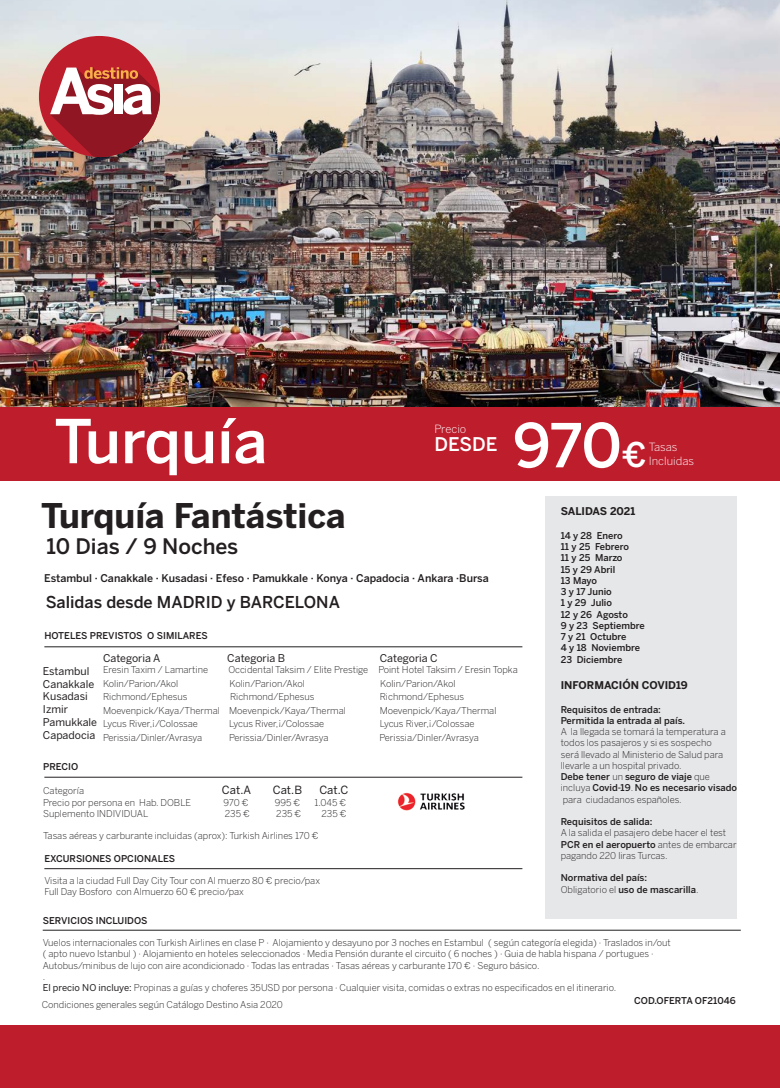
<style>
.page{position:relative;width:780px;height:1088px;background:#fff}
.page>*{position:absolute;margin:0;border:0;box-sizing:border-box;transform-origin:0 0}
.t1{font:500 60px "Benton Sans";letter-spacing:-.01em;color:#fff}
.t2{font:700 33.75px "Benton Sans";color:#231f20}
.t3{font:500 21.25px "Benton Sans";color:#231f20}
.t4{font:500 18.75px "Benton Sans";color:#fff}
.t5{font:500 16.25px "Benton Sans";color:#231f20}
.t6{font:300 11.25px "Benton Sans";color:#fff}
.t7{font:11.25px "Benton Sans";color:#231f20}
.t8{font:10.62px/12.8px "Benton Sans";color:#231f20}
.t9{font:500 10.62px "Benton Sans";color:#231f20}
.t10{font:700 10.62px "Benton Sans";color:#231f20}
.t11{font:300 9.38px/11.2px "Benton Sans";color:#231f20}
.t12{font:500 9.38px/11.2px "Benton Sans";color:#231f20}
.s1{font-size:33.75px}
.s2{font-weight:500}
.s3{font-weight:300}
.s4{font-weight:400}
</style>
<div class="page">
<img style="left:0;top:0;width:780px;height:408px">
<div style="left:0;top:1026px;width:780px;height:62px;background:#be1d2c"></div>
<svg style="left:39px;top:36px;width:121px;height:121px;background:#ba6166"></svg>
<div style="left:0;top:408px;width:780px;height:73px;background:#be1d2c"></div>
<hr style="left:43px;top:930px;width:697px;height:1px;background:#231f20">
<hr style="left:44px;top:777px;width:478px;height:1px;background:#231f20">
<hr style="left:44px;top:646px;width:478px;height:1px;background:#231f20">
<hr style="left:44px;top:868px;width:478px;height:1px;background:#231f20">
<img style="left:388px;top:776px;width:88px;height:35px">
<div style="left:545px;top:496px;width:191px;height:423px;background:#e6e7e9"></div>
<h1 class="t1" style="left:54px;top:406px;width:215px">Turquía</h1>
<h1 class="t1" style="left:512px;top:410px;width:135px">970<span class="s1">€</span></h1>
<p class="t6" style="left:434px;top:422px;width:33px">Precio</p>
<h3 class="t4" style="left:434px;top:433px;width:64px">DESDE</h3>
<p class="t6" style="left:648px;top:441px;width:30px">Tasas</p>
<p class="t6" style="left:648px;top:454px;width:47px">Incluidas</p>
<h2 class="t2" style="left:41px;top:496px;width:306px">Turquía Fantástica</h2>
<h3 class="t3" style="left:46px;top:533px;width:193px">10 Dias / 9 Noches</h3>
<p class="t9" style="left:44px;top:571px;width:446px">Estambul · Canakkale · Kusadasi · Efeso · Pamukkale · Konya · Capadocia · Ankara ·Bursa</p>
<h3 class="t5" style="left:46px;top:592px;width:296px">Salidas desde MADRID y BARCELONA</h3>
<p class="t12" style="left:44px;top:629px;width:165px">HOTELES PREVISTOS O SIMILARES</p>
<p class="t8" style="left:103px;top:651px;width:59px">Categoria A</p>
<p class="t8" style="left:227px;top:651px;width:59px">Categoria B</p>
<p class="t8" style="left:380px;top:651px;width:60px">Categoria C</p>
<p class="t11" style="left:103px;top:664px;width:107px">Eresin Taxim / Lamartine</p>
<p class="t11" style="left:228px;top:664px;width:291px">Occidental Taksim / Elite Prestige Point Hotel Taksim / Eresin Topka</p>
<p class="t11" style="left:103px;top:677px;width:77px">Kolin/Parion/Akol</p>
<p class="t11" style="left:229px;top:677px;width:77px">Kolin/Parion/Akol</p>
<p class="t11" style="left:380px;top:677px;width:77px">Kolin/Parion/Akol</p>
<p class="t11" style="left:103px;top:691px;width:86px">Richmond/Ephesus</p>
<p class="t11" style="left:230px;top:691px;width:86px">Richmond/Ephesus</p>
<p class="t11" style="left:380px;top:691px;width:86px">Richmond/Ephesus</p>
<p class="t11" style="left:103px;top:704px;width:244px">Moevenpick/Kaya/Thermal Moevenpick/Kaya/Thermal</p>
<p class="t11" style="left:379px;top:704px;width:118px">Moevenpick/Kaya/Thermal</p>
<p class="t11" style="left:103px;top:718px;width:96px">Lycus River,¡/Colossae</p>
<p class="t11" style="left:229px;top:718px;width:96px">Lycus River,¡/Colossae</p>
<p class="t11" style="left:379px;top:718px;width:96px">Lycus River,¡/Colossae</p>
<p class="t11" style="left:103px;top:731px;width:101px">Perissia/Dinler/Avrasya</p>
<p class="t11" style="left:229px;top:731px;width:101px">Perissia/Dinler/Avrasya</p>
<p class="t11" style="left:379px;top:731px;width:101px">Perissia/Dinler/Avrasya</p>
<p class="t8" style="left:43px;top:664px;width:56px">Estambul<br>Canakkale<br>Kusadasi<br>Izmir<br>Pamukkale<br>Capadocia</p>
<p class="t12" style="left:43px;top:760px;width:37px">PRECIO</p>
<p class="t11" style="left:43px;top:785px;width:42px">Categoría</p>
<p class="t7" style="left:222px;top:784px;width:31px">Cat.A</p>
<p class="t7" style="left:273px;top:784px;width:31px">Cat.B</p>
<p class="t7" style="left:319px;top:784px;width:30px">Cat.C</p>
<p class="t11" style="left:43px;top:796px;width:149px">Precio por persona en Hab. DOBLE</p>
<p class="t11" style="left:223px;top:796px;width:26px">970 €</p>
<p class="t11" style="left:275px;top:796px;width:27px">995 €</p>
<p class="t11" style="left:314px;top:796px;width:33px">1.045 €</p>
<p class="t11" style="left:43px;top:808px;width:107px">Suplemento INDIVIDUAL</p>
<p class="t11" style="left:225px;top:808px;width:27px">235 €</p>
<p class="t11" style="left:276px;top:808px;width:27px">235 €</p>
<p class="t11" style="left:321px;top:808px;width:27px">235 €</p>
<p class="t11" style="left:43px;top:830px;width:277px">Tasas aéreas y carburante incluidas (aprox): Turkish Airlines 170 €</p>
<p class="t12" style="left:44px;top:852px;width:132px">EXCURSIONES OPCIONALES</p>
<p class="t11" style="left:44px;top:875px;width:277px">Visita a la ciudad Full Day City Tour con Al muerzo 80 € precio/pax<br>Full Day Bosforo con Almuerzo 60 € precio/pax</p>
<p class="t10" style="left:560px;top:505px;width:76px">SALIDAS 2021</p>
<p class="t12" style="left:560px;top:530px;width:85px">14 y 28 Enero<br>11 y 25 Febrero<br>11 y 25 Marzo<br>15 y 29 Abril<br>13 Mayo<br>3 y 17 Junio<br>1 y 29 Julio<br>12 y 26 Agosto<br>9 y 23 Septiembre<br>7 y 21 Octubre<br>4 y 18 Noviembre<br>23 Diciembre</p>
<p class="t10" style="left:560px;top:678px;width:129px">INFORMACIÓN COVID19</p>
<p class="t12" style="left:560px;top:703px;width:126px">Requisitos de entrada:<br>Permitida la entrada al país.</p>
<p class="t11" style="left:560px;top:726px;width:178px">A la llegada se tomará la temperatura a todos los pasajeros y si es sospecho<br>será llevado al Ministerio de Salud para llevarle a un hospital privado.<br><span class="s2">Debe tener</span> un <span class="s2">seguro de viaje</span> que incluya <span class="s2">Covid-19</span>. <span class="s2">No es necesario visado </span>para ciudadanos españoles.</p>
<p class="t12" style="left:560px;top:816px;width:93px">Requisitos de salida:</p>
<p class="t11" style="left:560px;top:827px;width:177px">A la salida el pasajero debe hacer el test<br><span class="s2">PCR en el aeropuerto</span> antes de embarcar pagando 220 liras Turcas.</p>
<p class="t12" style="left:560px;top:872px;width:139px">Normativa del país:<br><span class="s3">Obligatorio el</span> uso de mascarilla<span class="s3">.</span></p>
<p class="t12" style="left:43px;top:914px;width:106px">SERVICIOS INCLUIDOS</p>
<p class="t11" style="left:43px;top:937px;width:629px">Vuelos internacionales con Turkish Airlines en clase P · Alojamiento y desayuno por 3 noches en Estambul ( según categoría elegida) · Traslados in/out ( apto nuevo Istanbul ) · Alojamiento en hoteles seleccionados · Media Pensión durante el circuito ( 6 noches ) · Guia de habla hispana / portugues · Autobus/minibus de lujo con aire acondicionado · Todas las entradas · Tasas aéreas y carburante 170 € · Seguro básico.<br>.<br><span class="s4">El precio NO incluye:</span> Propinas a guías y choferes 35USD por persona · Cualquier visita, comidas o extras no especificados en el itinerario.</p>
<p class="t11" style="left:42px;top:999px;width:243px">Condiciones generales según Catálogo Destino Asia 2020</p>
<p class="t12" style="left:634px;top:995px;width:103px">COD.OFERTA OF21046</p>
</div>
